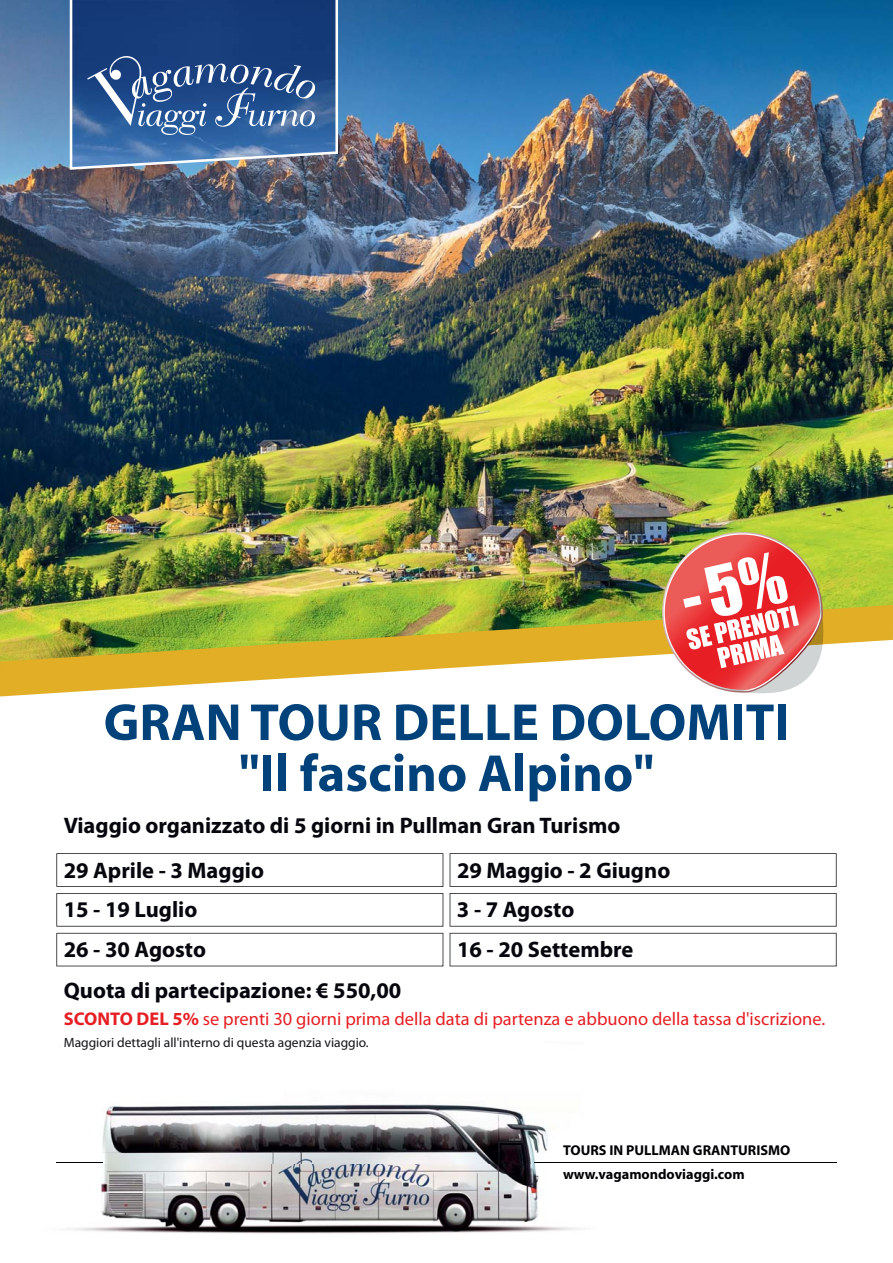
<style>
.page{position:relative;width:893px;height:1263px;background:#fff}
.page>*{position:absolute;margin:0;border:0;box-sizing:border-box;transform-origin:0 0}
.t1{font:700 52.5px/51px "Myriad";color:#004279;text-align:center}
.t2{font:700 22.5px "Myriad Pro";color:#05070d}
.t3{font:18.45px "Myriad Pro";color:#e61f24}
.t4{font:700 14.25px/24px "Myriad";color:#000104}
.t5{font:13.5px "Myriad Pro";color:#111315}
.s1{font-weight:700}
</style>
<div class="page">
<img style="left:56px;top:871px;width:781px;height:363px">
<hr style="left:57px;top:1162px;width:46px;height:1px;background:#000104">
<hr style="left:534px;top:1162px;width:302px;height:1px;background:#000104">
<img style="left:0;top:0;width:893px;height:605px">
<svg style="left:70px;top:0;width:268px;height:170px"></svg>
<img style="left:72px;top:0;width:263px;height:167px">
<svg style="left:87px;top:53px;width:228px;height:82px"></svg>
<img style="left:0;top:605px;width:893px;height:91px">
<svg style="left:654px;top:524px;width:172px;height:172px"></svg>
<svg style="left:56px;top:853px;width:387px;height:34px"></svg>
<svg style="left:56px;top:893px;width:387px;height:33px"></svg>
<svg style="left:56px;top:933px;width:387px;height:33px"></svg>
<svg style="left:450px;top:933px;width:387px;height:33px"></svg>
<svg style="left:450px;top:893px;width:387px;height:33px"></svg>
<svg style="left:450px;top:853px;width:387px;height:34px"></svg>
<h1 class="t1" style="left:104px;top:701px;width:687px">GRAN TOUR DELLE DOLOMITI "Il fascino Alpino"</h1>
<p class="t2" style="left:64px;top:817px;width:558px">Viaggio organizzato di 5 giorni in Pullman Gran Turismo</p>
<p class="t2" style="left:64px;top:862px;width:202px">29 Aprile - 3 Maggio</p>
<p class="t2" style="left:457px;top:862px;width:215px">29 Maggio - 2 Giugno</p>
<p class="t2" style="left:64px;top:901px;width:135px">15 - 19 Luglio</p>
<p class="t2" style="left:457px;top:901px;width:119px">3 - 7 Agosto</p>
<p class="t2" style="left:64px;top:941px;width:144px">26 - 30 Agosto</p>
<p class="t2" style="left:457px;top:941px;width:178px">16 - 20 Settembre</p>
<p class="t2" style="left:64px;top:982px;width:339px">Quota di partecipazione: € 550,00</p>
<p class="t3" style="left:64px;top:1012px;width:763px"><span class="s1">SCONTO DEL 5%</span> se prenti 30 giorni prima della data di partenza e abbuono della tassa d'iscrizione.</p>
<p class="t5" style="left:64px;top:1038px;width:306px">Maggiori dettagli all'interno di questa agenzia viaggio.</p>
<p class="t4" style="left:563px;top:1139px;width:229px">TOURS IN PULLMAN GRANTURISMO www.vagamondoviaggi.com</p>
</div>
